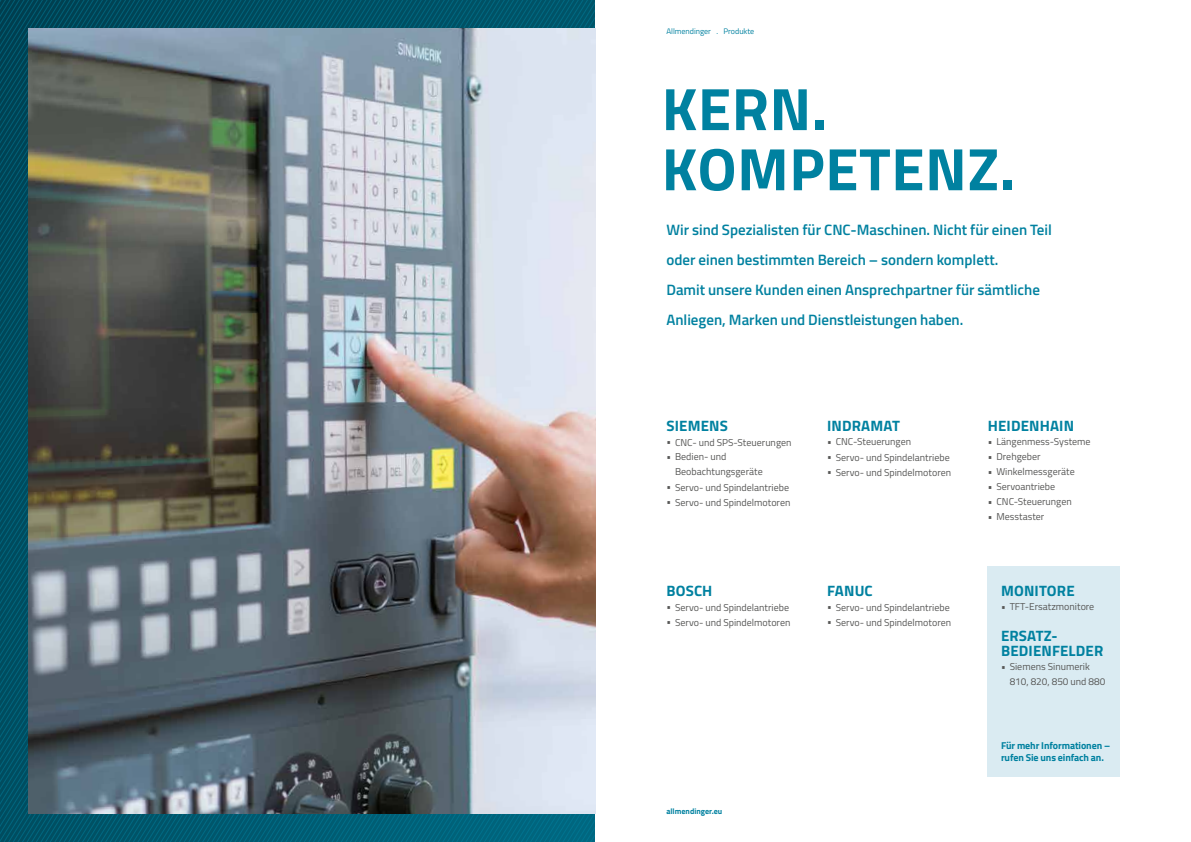
<style>
.page{position:relative;width:1191px;height:842px;background:#fff}
.page>*{position:absolute;margin:0;border:0;box-sizing:border-box;transform-origin:0 0}
.t1{font:700 60px/60.1px "Titillium";letter-spacing:.01em;color:#0081a0}
.t2{font:600 15px/30px "Titillium";color:#0081a0}
.t3{font:700 15px/15px "Titillium";letter-spacing:.01em;color:#0081a0}
.t4{font:10px/15px "Titillium";color:#575756}
.t5{font:700 10px/12px "Titillium";letter-spacing:-.01em;color:#0081a0}
.t6{font:8px "Titillium";color:#0081a0}
.t7{font:700 8px "Titillium";color:#0081a0}
</style>
<div class="page">
<svg style="left:0;top:0;width:255px;height:842px;background:#004f63"></svg>
<svg style="left:255px;top:0;width:340px;height:842px;background:#005c72"></svg>
<div style="left:987px;top:566px;width:133px;height:210px;background:#daebf2"></div>
<img style="left:28px;top:28px;width:567px;height:786px">
<p class="t6" style="left:666px;top:26px;width:89px">Allmendinger . Produkte</p>
<h1 class="t1" style="left:661px;top:76px;width:355px">KERN.<br>KOMPETENZ.</h1>
<h2 class="t2" style="left:666px;top:214px;width:387px">Wir sind Spezialisten für CNC-Maschinen. Nicht für einen Teil oder einen bestimmten Bereich – sondern komplett.<br>Damit unsere Kunden einen Ansprechpartner für sämtliche Anliegen, Marken und Dienstleistungen haben.</h2>
<h2 class="t3" style="left:666px;top:417px;width:63px">SIEMENS</h2>
<p class="t4" style="left:666px;top:434px;width:127px">• CNC- und SPS-Steuerungen</p>
<p class="t4" style="left:675px;top:448px;width:89px;text-indent:-9px">• Bedien- und<br>Beobachtungsgeräte</p>
<p class="t4" style="left:666px;top:479px;width:124px">• Servo- und Spindelantriebe</p>
<p class="t4" style="left:666px;top:494px;width:125px">• Servo- und Spindelmotoren</p>
<h2 class="t3" style="left:666px;top:582px;width:47px">BOSCH</h2>
<p class="t4" style="left:666px;top:599px;width:124px">• Servo- und Spindelantriebe</p>
<p class="t4" style="left:666px;top:614px;width:125px">• Servo- und Spindelmotoren</p>
<h2 class="t3" style="left:827px;top:417px;width:74px">INDRAMAT</h2>
<p class="t4" style="left:827px;top:433px;width:86px">• CNC-Steuerungen</p>
<p class="t4" style="left:827px;top:449px;width:124px">• Servo- und Spindelantriebe</p>
<p class="t4" style="left:827px;top:464px;width:125px">• Servo- und Spindelmotoren</p>
<h2 class="t3" style="left:827px;top:582px;width:47px">FANUC</h2>
<p class="t4" style="left:827px;top:599px;width:124px">• Servo- und Spindelantriebe</p>
<p class="t4" style="left:827px;top:614px;width:125px">• Servo- und Spindelmotoren</p>
<p class="t7" style="left:666px;top:805px;width:57px">allmendinger.eu</p>
<h2 class="t3" style="left:987px;top:417px;width:88px">HEIDENHAIN</h2>
<p class="t4" style="left:987px;top:433px;width:104px">• Längenmess-Systeme</p>
<p class="t4" style="left:987px;top:448px;width:54px">• Drehgeber</p>
<p class="t4" style="left:987px;top:463px;width:89px">• Winkelmessgeräte</p>
<p class="t4" style="left:987px;top:478px;width:69px">• Servoantriebe</p>
<p class="t4" style="left:987px;top:493px;width:86px">• CNC-Steuerungen</p>
<p class="t4" style="left:987px;top:508px;width:58px">• Messtaster</p>
<h2 class="t3" style="left:1001px;top:582px;width:75px">MONITORE</h2>
<p class="t4" style="left:1001px;top:598px;width:95px">• TFT-Ersatzmonitore</p>
<h2 class="t3" style="left:1001px;top:627px;width:104px">ERSATZ-<br>BEDIENFELDER</h2>
<p class="t4" style="left:1009px;top:658px;width:97px;text-indent:-9px">• Siemens Sinumerik<br>810, 820, 850 und 880</p>
<p class="t5" style="left:1001px;top:739px;width:111px">Für mehr Informationen – rufen Sie uns einfach an.</p>
</div>
